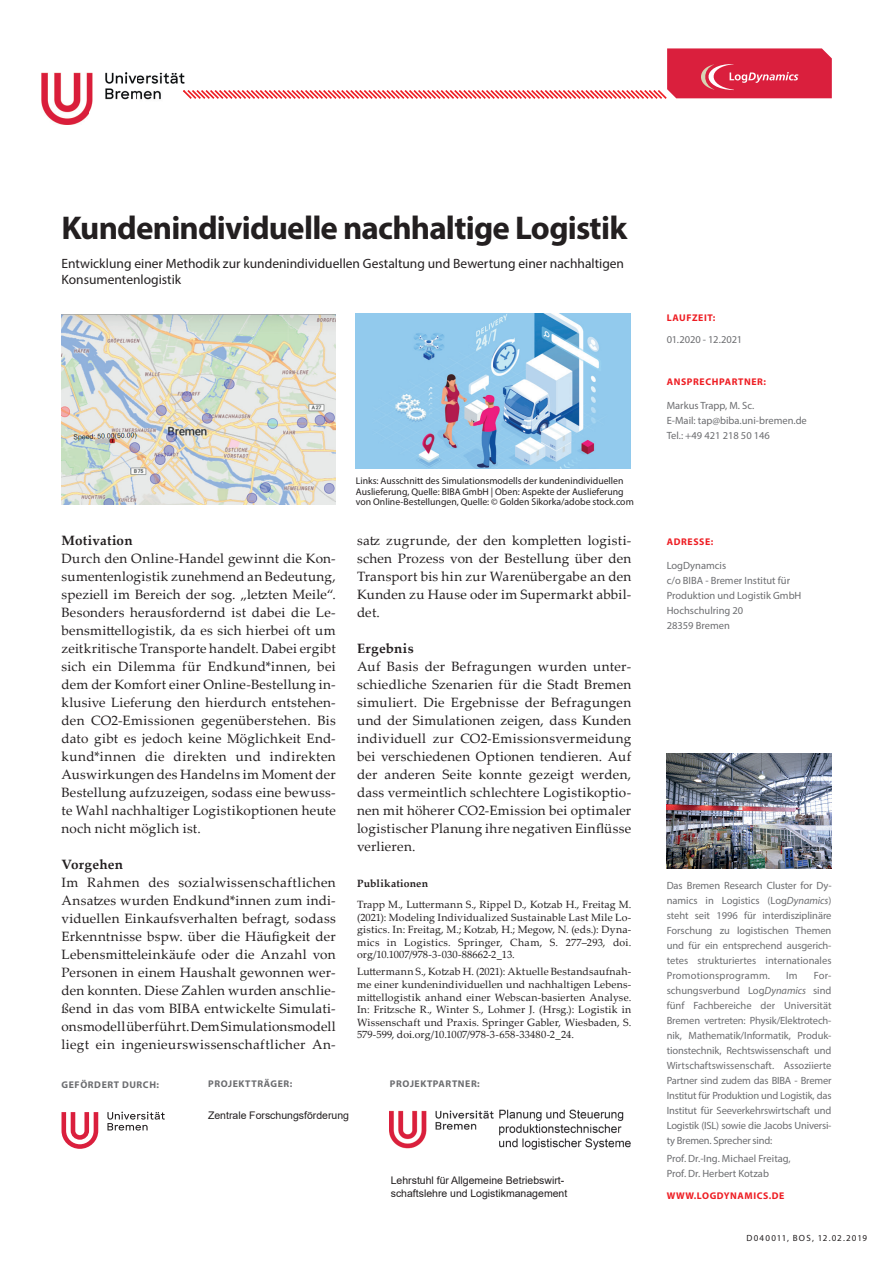
<style>
.page{position:relative;width:893px;height:1263px;background:#fff}
.page>*{position:absolute;margin:0;border:0;box-sizing:border-box;transform-origin:0 0}
.t1{font:700 33px "Myriad Pro";letter-spacing:-.025em;color:#231f20}
.t2{font:13.5px/18px "Palatino Linotype";letter-spacing:.02em;color:#231f20;text-align:justify}
.t3{font:13.5px/16.2px "Myriad Pro";color:#231f20}
.t4{font:700 13.5px "Palatino Linotype";letter-spacing:.015em;color:#231f20}
.t5{font:10.5px/15px "Myriad Pro";color:#6c6d70}
.t6{font:10.5px/12.6px "Palatino Linotype";letter-spacing:.01em;color:#231f20;text-align:justify}
.t7{font:10.5px/12.6px "Arial";color:#231f20}
.t8{font:700 10.5px "Palatino Linotype";letter-spacing:.02em;color:#231f20}
.t9{font:9.75px/10.5px "Myriad Pro";color:#231f20}
.t10{font:700 9.75px "Myriad Pro";letter-spacing:.06em;color:#ee1d23}
.t11{font:700 9.75px "Myriad Pro";letter-spacing:.06em;color:#6c6d70}
.t12{font:9px "Myriad Pro";letter-spacing:.115em;color:#231f20}
.s1{font-style:italic}
</style>
<div class="page">
<img style="left:42px;top:73px;width:141px;height:51px">
<svg style="left:183px;top:48px;width:649px;height:51px"></svg>
<img style="left:667px;top:754px;width:164px;height:115px">
<svg style="left:107px;top:1111px;width:58px;height:19px"></svg>
<svg style="left:62px;top:1112px;width:36px;height:37px"></svg>
<img style="left:390px;top:1109px;width:241px;height:41px">
<img style="left:61px;top:314px;width:275px;height:191px">
<img style="left:356px;top:314px;width:274px;height:155px">
<h1 class="t1" style="left:62px;top:206px;width:567px">Kundenindividuelle nachhaltige Logistik</h1>
<p class="t3" style="left:62px;top:255px;width:564px">Entwicklung einer Methodik zur kundenindividuellen Gestaltung und Bewertung einer nachhaltigen<br>Konsumentenlogistik</p>
<p class="t4" style="left:62px;top:531px;width:73px">Motivation</p>
<p class="t2" style="left:62px;top:549px;width:276px">Durch den Online-Handel gewinnt die Kon&shy;sumentenlogistik zunehmend an Bedeutung, speziell im Bereich der sog. „letzten Meile“.<br>Besonders herausfordernd ist dabei die Le&shy;bensmittellogistik, da es sich hierbei oft um zeitkritische Transporte handelt. Dabei ergibt sich ein Dilemma für Endkund*innen, bei dem der Komfort einer Online-Bestellung in&shy;klusive Lieferung den hierdurch entstehen&shy;den CO2-Emissionen gegenüberstehen. Bis dato gibt es jedoch keine Möglichkeit End&shy;kund*innen die direkten und indirekten Auswirkungen des Handelns im Moment der Bestellung aufzuzeigen, sodass eine bewuss&shy;te Wahl nachhaltiger Logistikoptionen heute noch nicht möglich ist.</p>
<p class="t4" style="left:62px;top:855px;width:63px">Vorgehen</p>
<p class="t2" style="left:62px;top:873px;width:276px">Im Rahmen des sozialwissenschaftlichen Ansatzes wurden Endkund*innen zum indi&shy;viduellen Einkaufsverhalten befragt, sodass Erkenntnisse bspw. über die Häufigkeit der Lebensmitteleinkäufe oder die Anzahl von Personen in einem Haushalt gewonnen wer&shy;den konnten. Diese Zahlen wurden anschlie&shy;ßend in das vom BIBA entwickelte Simulati&shy;onsmodell überführt. Dem Simulationsmodell liegt ein ingenieurswissenschaftlicher An-</p>
<p class="t9" style="left:356px;top:475px;width:279px">Links: Ausschnitt des Simulationsmodells der kundenindividuellen<br>Auslieferung, Quelle: BIBA GmbH | Oben: Aspekte der Auslieferung von Online-Bestellungen, Quelle: © Golden Sikorka/adobe stock.com</p>
<p class="t2" style="left:357px;top:531px;width:276px">satz zugrunde, der den kompletten logisti&shy;schen Prozess von der Bestellung über den Transport bis hin zur Warenübergabe an den Kunden zu Hause oder im Supermarkt abbil&shy;det.</p>
<p class="t4" style="left:357px;top:639px;width:58px">Ergebnis</p>
<p class="t2" style="left:357px;top:657px;width:276px">Auf Basis der Befragungen wurden unter&shy;schiedliche Szenarien für die Stadt Bremen simuliert. Die Ergebnisse der Befragungen und der Simulationen zeigen, dass Kunden individuell zur CO2-Emissionsvermeidung bei verschiedenen Optionen tendieren. Auf der anderen Seite konnte gezeigt werden, dass vermeintlich schlechtere Logistikoptio&shy;nen mit höherer CO2-Emission bei optimaler logistischer Planung ihre negativen Einflüsse verlieren.</p>
<p class="t8" style="left:357px;top:876px;width:73px">Publikationen</p>
<p class="t6" style="left:357px;top:898px;width:276px">Trapp M., Luttermann S., Rippel D., Kotzab H., Freitag M. (2021): Modeling Individualized Sustainable Last Mile Lo&shy;gistics. In: Freitag, M.; Kotzab, H.; Megow, N. (eds.): Dyna&shy;mics in Logistics. Springer, Cham, S. 277–293, doi. org/10.1007/978-3-030-88662-2_13.</p>
<p class="t6" style="left:357px;top:965px;width:276px">Luttermann S., Kotzab H. (2021): Aktuelle Bestandsaufnah&shy;me einer kundenindividuellen und nachhaltigen Lebens&shy;mittellogistik anhand einer Webscan-basierten Analyse.<br>In: Fritzsche R., Winter S., Lohmer J. (Hrsg.): Logistik in Wissenschaft und Praxis. Springer Gabler, Wiesbaden, S.<br>579-599, doi.org/10.1007/978-3-658-33480-2_24.</p>
<p class="t11" style="left:62px;top:1078px;width:99px">GEFÖRDERT DURCH:</p>
<p class="t11" style="left:208px;top:1077px;width:86px">PROJEKTTRÄGER:</p>
<p class="t7" style="left:208px;top:1109px;width:143px">Zentrale Forschungsförderung</p>
<p class="t11" style="left:390px;top:1077px;width:91px">PROJEKTPARTNER:</p>
<p class="t7" style="left:391px;top:1174px;width:178px">Lehrstuhl für Allgemeine Betriebswirt&shy;schaftslehre und Logistikmanagement</p>
<p class="t10" style="left:667px;top:311px;width:50px">LAUFZEIT:</p>
<p class="t5" style="left:667px;top:332px;width:77px">01.2020 - 12.2021</p>
<p class="t10" style="left:667px;top:375px;width:101px">ANSPRECHPARTNER:</p>
<p class="t5" style="left:667px;top:397px;width:142px">Markus Trapp, M. Sc.<br>E-Mail: tap@biba.uni-bremen.de<br>Tel.: +49 421 218 50 146</p>
<p class="t10" style="left:667px;top:535px;width:48px">ADRESSE:</p>
<p class="t5" style="left:667px;top:557px;width:136px">LogDynamcis<br>c/o BIBA - Bremer Institut für<br>Produktion und Logistik GmbH<br>Hochschulring 20<br>28359 Bremen</p>
<p class="t5" style="left:667px;top:878px;width:166px;text-align:justify">Das Bremen Research Cluster for Dy&shy;namics in Logistics (Log<span class="s1">Dynamics</span>) steht seit 1996 für interdisziplinäre Forschung zu logistischen Themen und für ein entsprechend ausgerich&shy;tetes strukturiertes internationales Promotionsprogramm.</p>
<p class="t5" style="left:667px;top:968px;width:166px;text-align:justify;text-indent:147px">For&shy;schungsverbund Log<span class="s1">Dynamics</span> sind fünf Fachbereiche der Universität Bremen vertreten: Physik/Elektrotech&shy;nik, Mathematik/Informatik, Produk&shy;tionstechnik, Rechtswissenschaft und Wirtschaftswissenschaft. Assoziierte Partner sind zudem das BIBA - Bremer Institut für Produktion und Logistik, das Institut für Seeverkehrswirtschaft und Logistik (ISL) sowie die Jacobs Universi&shy;ty Bremen. Sprecher sind:</p>
<p class="t5" style="left:786px;top:968px;width:13px">Im</p>
<p class="t5" style="left:667px;top:1150px;width:125px">Prof. Dr.-Ing. Michael Freitag,<br>Prof. Dr. Herbert Kotzab</p>
<p class="t10" style="left:667px;top:1189px;width:119px">WWW.LOGDYNAMICS.DE</p>
<p class="t12" style="left:746px;top:1232px;width:122px">D040011, BOS, 12.02.2019</p>
</div>
